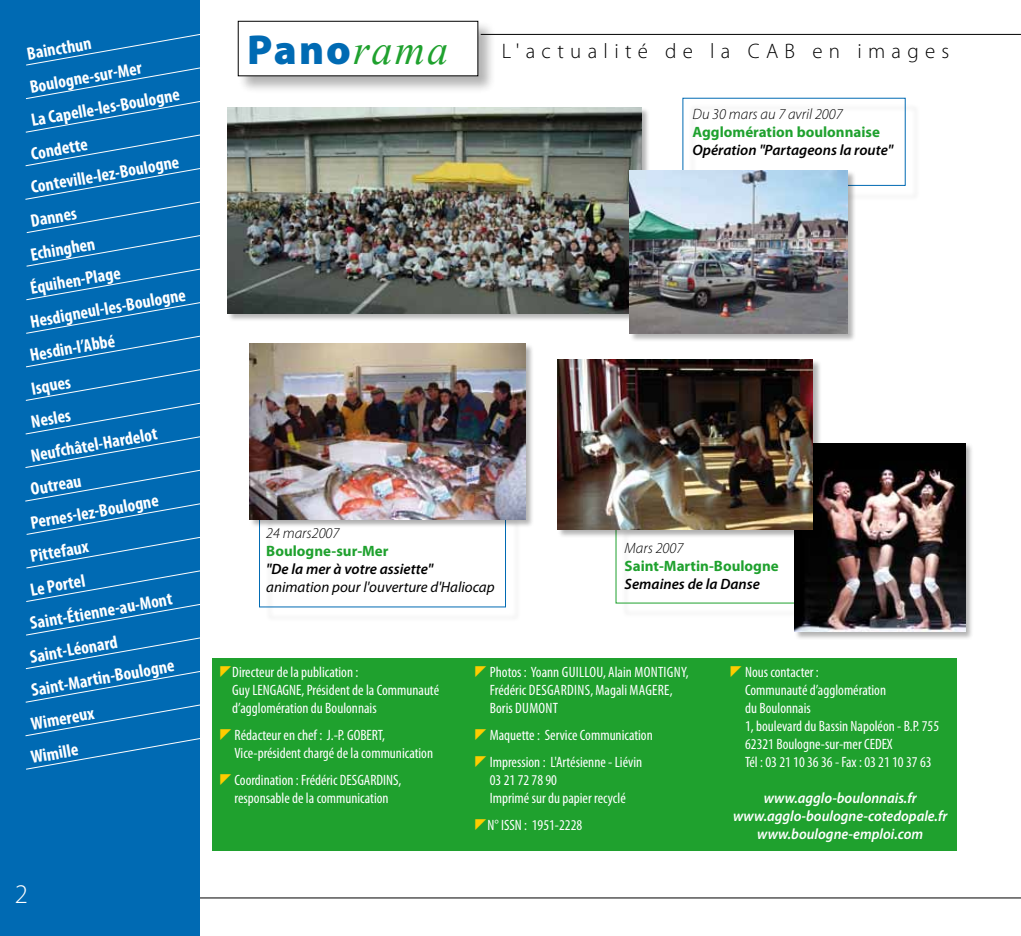
<style>
.page{position:relative;width:1021px;height:936px;background:#fff}
.page>*{position:absolute;margin:0;border:0;box-sizing:border-box;transform-origin:0 0}
.t1{font:900 42px "Myriad Pro";color:#006ab3}
.t2{font:300 27px "Myriad Pro";color:#fff}
.t3{font:300 21px "Myriad Pro";letter-spacing:.3em;color:#000}
.t4{font:700 condensed 18px "Myriad Pro";color:#fff}
.t5{font:condensed 15px/18px "Myriad Pro";color:#fff}
.t6{font:italic 600 15px/18px "Myriad Pro";color:#fff;text-align:center;scale:.95 1}
.t7{font:italic 600 15px "Myriad Pro";color:#000}
.t8{font:700 15px "Myriad Pro";color:#1fa12e}
.t9{font:italic 300 15px "Myriad Pro";color:#000}
.t10{font:italic 15px "Myriad Pro";color:#000}
.s1{font-family:"Times New Roman";font-weight:400;font-style:italic;color:#1fa12e}
</style>
<div class="page">
<hr style="left:85px;top:897px;width:935px;height:1px;background:#000">
<div style="left:0;top:0;width:200px;height:935px;background:#006ab3"></div>
<div style="left:213px;top:658px;width:744px;height:192px;background:#1fa12e"></div>
<hr style="left:480px;top:34px;width:540px;height:1px;background:#000">
<div style="left:237px;top:20px;width:258px;height:73px;background:#000;opacity:.3"></div>
<div style="left:238px;top:21px;width:240px;height:55px;background:#fff"></div>
<div style="left:238px;top:21px;width:240px;height:55px;border:1px solid #000"></div>
<div style="left:794px;top:442px;width:180px;height:198px;background:#000;opacity:.3"></div>
<img style="left:794px;top:443px;width:171px;height:188px">
<div style="left:557px;top:359px;width:265px;height:179px;background:#000;opacity:.3"></div>
<img style="left:557px;top:359px;width:255px;height:170px">
<div style="left:249px;top:343px;width:285px;height:185px;background:#000;opacity:.3"></div>
<img style="left:291px;top:343px;width:234px;height:176px">
<div style="left:227px;top:107px;width:423px;height:215px;background:#000;opacity:.3"></div>
<img style="left:291px;top:107px;width:350px;height:206px">
<div style="left:629px;top:170px;width:227px;height:172px;background:#000;opacity:.3"></div>
<img style="left:629px;top:170px;width:218px;height:163px">
<svg style="left:25px;top:20px;width:266px;height:764px"></svg>
<p class="t4" style="left:25px;top:43px;width:66px;rotate:-10deg">Baincthun</p>
<p class="t4" style="left:28px;top:76px;width:115px;rotate:-10deg">Boulogne-sur-Mer</p>
<p class="t4" style="left:29px;top:109px;width:152px;rotate:-10deg">La Capelle-les-Boulogne</p>
<p class="t4" style="left:29px;top:143px;width:59px;rotate:-10deg">Condette</p>
<p class="t4" style="left:29px;top:176px;width:152px;rotate:-10deg">Conteville-lez-Boulogne</p>
<p class="t4" style="left:29px;top:210px;width:48px;rotate:-10deg">Dannes</p>
<p class="t4" style="left:29px;top:243px;width:67px;rotate:-10deg">Echinghen</p>
<p class="t4" style="left:29px;top:277px;width:93px;rotate:-10deg">Équihen-Plage</p>
<p class="t4" style="left:28px;top:310px;width:159px;rotate:-10deg">Hesdigneul-les-Boulogne</p>
<p class="t4" style="left:28px;top:344px;width:88px;rotate:-10deg">Hesdin-l’Abbé</p>
<p class="t4" style="left:29px;top:377px;width:41px;rotate:-10deg">Isques</p>
<p class="t4" style="left:29px;top:411px;width:41px;rotate:-10deg">Nesles</p>
<p class="t4" style="left:29px;top:444px;width:130px;rotate:-10deg">Neufchâtel-Hardelot</p>
<p class="t4" style="left:29px;top:478px;width:53px;rotate:-10deg">Outreau</p>
<p class="t4" style="left:29px;top:511px;width:131px;rotate:-10deg">Pernes-lez-Boulogne</p>
<p class="t4" style="left:29px;top:545px;width:60px;rotate:-10deg">Pittefaux</p>
<p class="t4" style="left:28px;top:578px;width:57px;rotate:-10deg">Le Portel</p>
<p class="t4" style="left:28px;top:612px;width:146px;rotate:-10deg">Saint-Étienne-au-Mont</p>
<p class="t4" style="left:28px;top:646px;width:90px;rotate:-10deg">Saint-Léonard</p>
<p class="t4" style="left:29px;top:679px;width:147px;rotate:-10deg">Saint-Martin-Boulogne</p>
<p class="t4" style="left:29px;top:712px;width:65px;rotate:-10deg">Wimereux</p>
<p class="t4" style="left:29px;top:746px;width:49px;rotate:-10deg">Wimille</p>
<h2 class="t2" style="left:15px;top:877px;width:15px">2</h2>
<h1 class="t1" style="left:247px;top:22px;width:202px">Pano<span class="s1">rama</span></h1>
<h3 class="t3" style="left:502px;top:39px;width:449px">L'actualité de la CAB en images</h3>
<p class="t9" style="left:692px;top:105px;width:152px">Du 30 mars au 7 avril 2007</p>
<p class="t8" style="left:692px;top:122px;width:189px">Agglomération boulonnaise</p>
<p class="t7" style="left:692px;top:140px;width:202px">Opération "Partageons la route"</p>
<p class="t9" style="left:266px;top:524px;width:75px">24 mars2007</p>
<p class="t8" style="left:266px;top:541px;width:124px">Boulogne-sur-Mer</p>
<p class="t7" style="left:266px;top:559px;width:168px">"De la mer à votre assiette"</p>
<p class="t10" style="left:266px;top:578px;width:230px">animation pour l'ouverture d'Haliocap</p>
<p class="t9" style="left:624px;top:538px;width:60px">Mars 2007</p>
<p class="t8" style="left:624px;top:556px;width:156px">Saint-Martin-Boulogne</p>
<p class="t7" style="left:624px;top:574px;width:137px">Semaines de la Danse</p>
<p class="t5" style="left:232px;top:662px;width:208px">Directeur de la publication :<br>Guy LENGAGNE, Président de la Communauté d’agglomération du Boulonnais</p>
<p class="t5" style="left:235px;top:725px;width:200px">Rédacteur en chef : J.-P. GOBERT,<br>Vice-président chargé de la communication</p>
<p class="t5" style="left:235px;top:770px;width:168px">Coordination : Frédéric DESGARDINS, responsable de la communication</p>
<p class="t5" style="left:490px;top:662px;width:161px">Photos : Yoann Guillou, Alain Montigny</p>
<p class="t5" style="left:685px;top:662px;width:4px">,</p>
<p class="t5" style="left:490px;top:680px;width:53px">Frédéric Desgardins</p>
<p class="t5" style="left:590px;top:680px;width:56px">, Magali Magere</p>
<p class="t5" style="left:669px;top:680px;width:4px">,</p>
<p class="t5" style="left:490px;top:694px;width:164px;line-height:27px">Boris DUMONT<br>Maquette : Service Communication<br>Impression : L'Artésienne - Liévin</p>
<p class="t5" style="left:490px;top:770px;width:137px">03 21 72 78 90<br>Imprimé sur du papier recyclé</p>
<p class="t5" style="left:487px;top:815px;width:96px">N° ISSN : 1951-2228</p>
<p class="t5" style="left:745px;top:662px;width:195px">Nous contacter :<br>Communauté d’agglomération<br>du Boulonnais<br>1, boulevard du Bassin Napoléon - B.P. 755<br>62321 Boulogne-sur-mer CEDEX<br>Tél : 03 21 10 36 36 - Fax : 03 21 10 37 63</p>
<p class="t6" style="left:733px;top:788px;width:227px">www.agglo-boulonnais.fr www.agglo-boulogne-cotedopale.fr www.boulogne-emploi.com</p>
</div>
